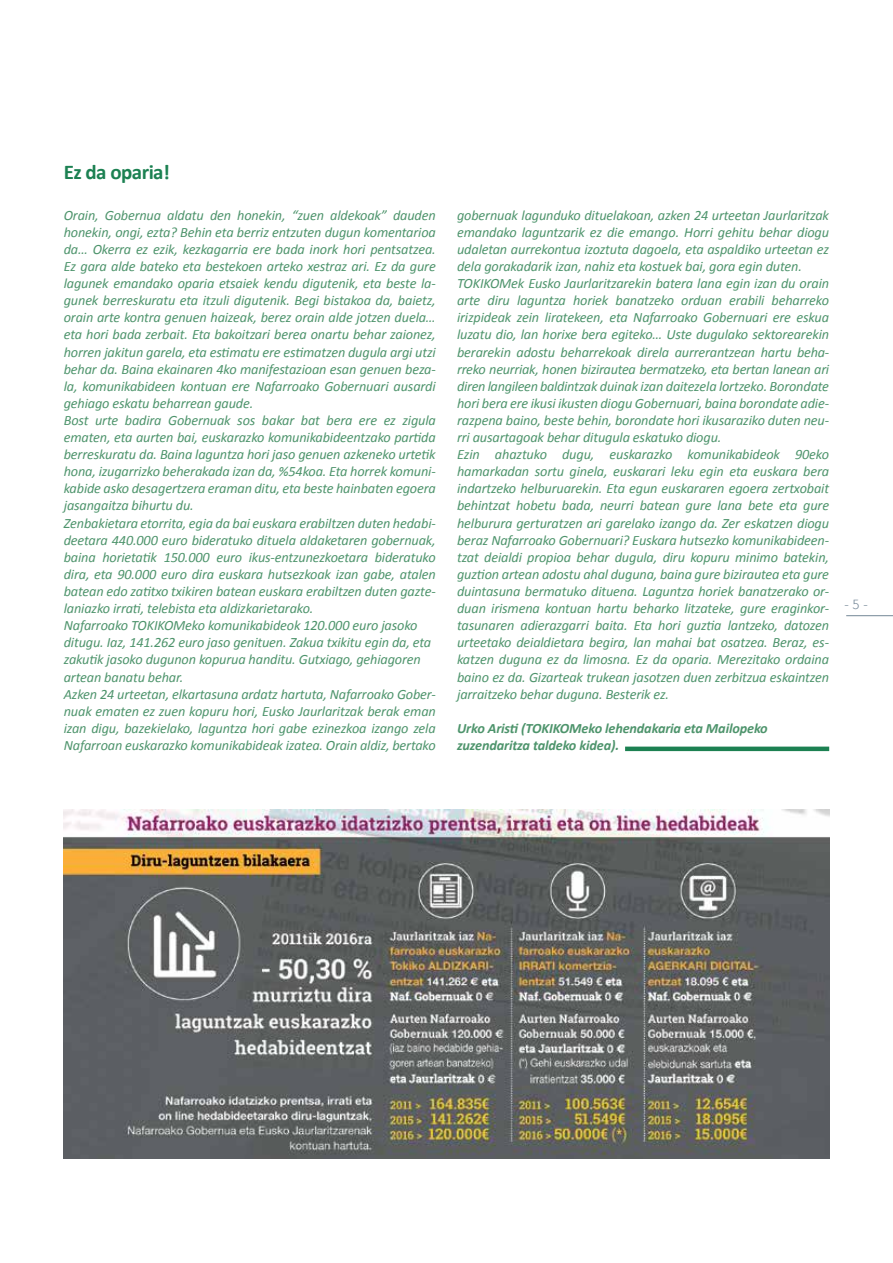
<style>
.page{position:relative;width:893px;height:1263px;background:#fff}
.page>*{position:absolute;margin:0;border:0;box-sizing:border-box;transform-origin:0 0}
.t1{font:700 21px "Calibri";letter-spacing:-.025em;color:#1c8152}
.t2{font:italic 14.25px/17.1px "Calibri";letter-spacing:-.01em;color:#4e946c}
.t3{font:italic 700 14.25px/17.1px "Calibri";letter-spacing:-.01em;color:#4e946c}
.t4{font:13.5px "Kabel IT Cby BT";color:#748797}
</style>
<div class="page">
<hr style="left:846px;top:615px;width:47px;height:1px;background:#748797">
<hr style="left:625px;top:747px;width:204px;height:4px;background:#1c8152">
<img style="left:64px;top:809px;width:765px;height:349px">
<h1 class="t1" style="left:64px;top:159px;width:108px">Ez da oparia!</h1>
<p class="t2" style="left:64px;top:206px;width:374px">Orain, Gobernua aldatu den honekin, “zuen aldekoak” dauden honekin, ongi, ezta? Behin eta berriz entzuten dugun komentarioa da… Okerra ez ezik, kezkagarria ere bada inork hori pentsatzea.<br>Ez gara alde bateko eta bestekoen arteko xestraz ari. Ez da gure lagunek emandako oparia etsaiek kendu digutenik, eta beste la&shy;gunek berreskuratu eta itzuli digutenik. Begi bistakoa da, baietz, orain arte kontra genuen haizeak, berez orain alde jotzen duela… eta hori bada zerbait. Eta bakoitzari berea onartu behar zaionez, horren jakitun garela, eta estimatu ere estimatzen dugula argi utzi behar da. Baina ekainaren 4ko manifestazioan esan genuen beza&shy;la, komunikabideen kontuan ere Nafarroako Gobernuari ausardi gehiago eskatu beharrean gaude.<br>Bost urte badira Gobernuak sos bakar bat bera ere ez zigula ematen, eta aurten bai, euskarazko komunikabideentzako partida berreskuratu da. Baina laguntza hori jaso genuen azkeneko urtetik hona, izugarrizko beherakada izan da, %54koa. Eta horrek komuni&shy;kabide asko desagertzera eraman ditu, eta beste hainbaten egoera jasangaitza bihurtu du.<br>Zenbakietara etorrita, egia da bai euskara erabiltzen duten hedabi&shy;deetara 440.000 euro bideratuko dituela aldaketaren gobernuak, baina horietatik 150.000 euro ikus-entzunezkoetara bideratuko dira, eta 90.000 euro dira euskara hutsezkoak izan gabe, atalen batean edo zatitxo txikiren batean euskara erabiltzen duten gazte&shy;laniazko irrati, telebista eta aldizkarietarako.<br>Nafarroako TOKIKOMeko komunikabideok 120.000 euro jasoko ditugu. Iaz, 141.262 euro jaso genituen. Zakua txikitu egin da, eta zakutik jasoko dugunon kopurua handitu. Gutxiago, gehiagoren artean banatu behar.<br>Azken 24 urteetan, elkartasuna ardatz hartuta, Nafarroako Gober&shy;nuak ematen ez zuen kopuru hori, Eusko Jaurlaritzak berak eman izan digu, bazekielako, laguntza hori gabe ezinezkoa izango zela Nafarroan euskarazko komunikabideak izatea. Orain aldiz, bertako</p>
<p class="t2" style="left:457px;top:206px;width:374px">gobernuak lagunduko dituelakoan, azken 24 urteetan Jaurlaritzak emandako laguntzarik ez die emango. Horri gehitu behar diogu udaletan aurrekontua izoztuta dagoela, eta aspaldiko urteetan ez dela gorakadarik izan, nahiz eta kostuek bai, gora egin duten.<br>TOKIKOMek Eusko Jaurlaritzarekin batera lana egin izan du orain arte diru laguntza horiek banatzeko orduan erabili beharreko irizpideak zein liratekeen, eta Nafarroako Gobernuari ere eskua luzatu dio, lan horixe bera egiteko… Uste dugulako sektorearekin berarekin adostu beharrekoak direla aurrerantzean hartu beha&shy;rreko neurriak, honen bizirautea bermatzeko, eta bertan lanean ari diren langileen baldintzak duinak izan daitezela lortzeko. Borondate hori bera ere ikusi ikusten diogu Gobernuari, baina borondate adie&shy;razpena baino, beste behin, borondate hori ikusaraziko duten neu&shy;rri ausartagoak behar ditugula eskatuko diogu.<br>Ezin ahaztuko dugu, euskarazko komunikabideok 90eko hamarkadan sortu ginela, euskarari leku egin eta euskara bera indartzeko helburuarekin. Eta egun euskararen egoera zertxobait behintzat hobetu bada, neurri batean gure lana bete eta gure helburura gerturatzen ari garelako izango da. Zer eskatzen diogu beraz Nafarroako Gobernuari? Euskara hutsezko komunikabideen&shy;tzat deialdi propioa behar dugula, diru kopuru minimo batekin, guztion artean adostu ahal duguna, baina gure bizirautea eta gure duintasuna bermatuko dituena. Laguntza horiek banatzerako or&shy;duan irismena kontuan hartu beharko litzateke, gure eraginkor&shy;tasunaren adierazgarri baita. Eta hori guztia lantzeko, datozen urteetako deialdietara begira, lan mahai bat osatzea. Beraz, es&shy;katzen duguna ez da limosna. Ez da oparia. Merezitako ordaina baino ez da. Gizarteak trukean jasotzen duen zerbitzua eskaintzen jarraitzeko behar duguna. Besterik ez.</p>
<p class="t3" style="left:457px;top:719px;width:312px">Urko Aristi (TOKIKOMeko lehendakaria eta Mailopeko zuzendaritza taldeko kidea).</p>
<p class="t4" style="left:844px;top:596px;width:25px">- 5 -</p>
</div>
